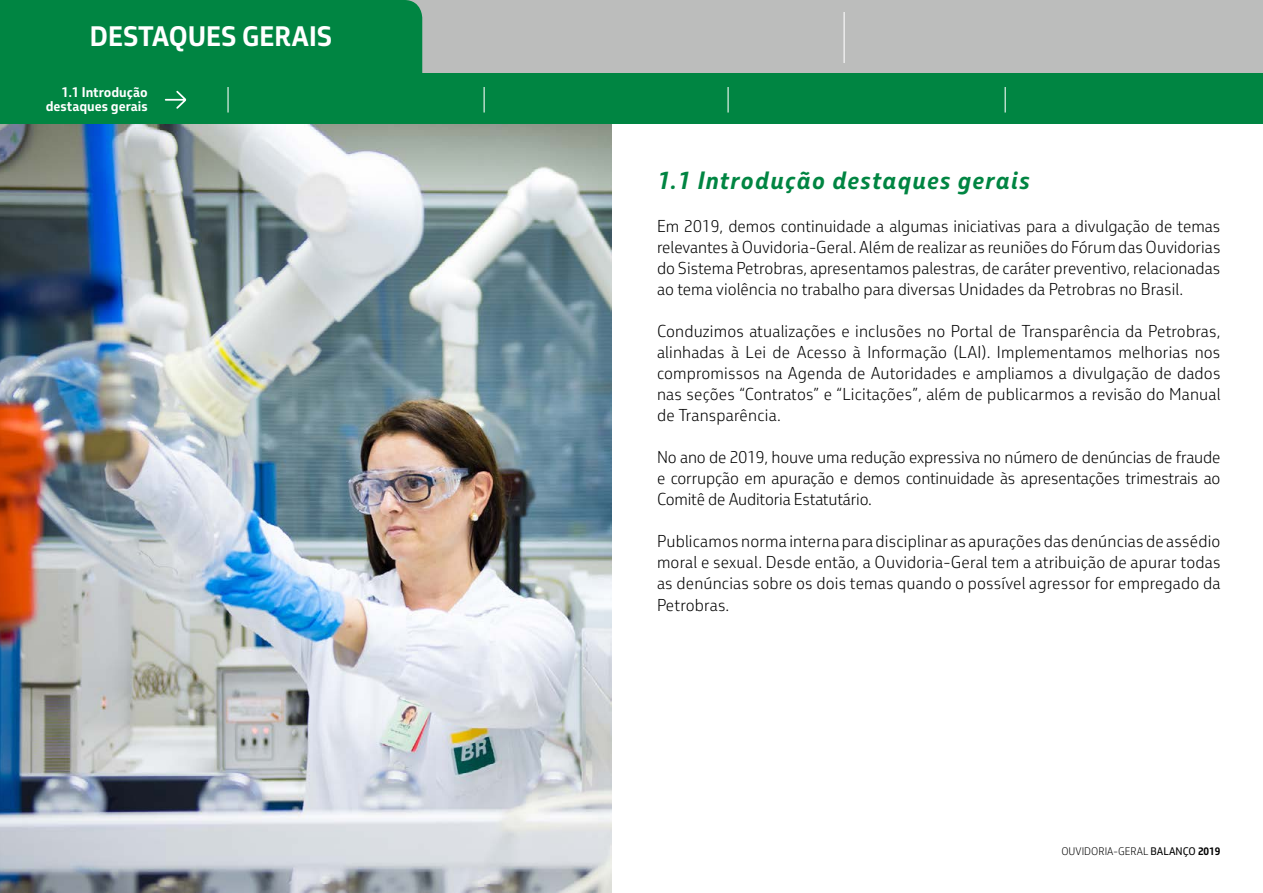
<style>
.page{position:relative;width:1263px;height:893px;background:#fff}
.page>*{position:absolute;margin:0;border:0;box-sizing:border-box;transform-origin:0 0}
.t1{font:700 27px "Petrobras Sans";color:#fff}
.t2{font:italic 700 24px "Petrobras Sans";letter-spacing:.045em;color:#008542}
.t3{font:300 16.5px/21px "Petrobras Sans";color:#000;text-align:justify}
.t4{font:700 13.5px/13.5px "Petrobras Sans";color:#fff;text-align:right}
.t5{font:300 10.5px "Petrobras Sans";color:#000}
.s1{font-weight:400}
.s2{font-weight:700}
</style>
<div class="page">
<div style="left:830px;top:0;width:433px;height:74px;background:#bcbdbc"></div>
<div style="left:26px;top:0;width:818px;height:124px;background:#bcbdbc;border-radius:18px"></div>
<div style="left:0;top:0;width:422px;height:74px;background:#008542"></div>
<div style="left:0;top:74px;width:1263px;height:50px;background:#008542"></div>
<svg style="left:165px;top:91px;width:21px;height:18px"></svg>
<hr style="left:843px;top:12px;width:2px;height:51px;background:#fff">
<hr style="left:227px;top:87px;width:2px;height:26px;background:#fff">
<svg style="left:484px;top:87px;width:1px;height:26px"></svg>
<hr style="left:727px;top:87px;width:2px;height:26px;background:#fff">
<svg style="left:1005px;top:87px;width:1px;height:26px"></svg>
<img style="left:0;top:124px;width:611px;height:769px">
<h1 class="t1" style="left:90px;top:19px;width:244px">DESTAQUES GERAIS</h1>
<p class="t4" style="left:46px;top:85px;width:103px">1.1 Introdução destaques gerais</p>
<h2 class="t2" style="left:657px;top:165px;width:374px">1.1 Introdução destaques gerais</h2>
<p class="t3" style="left:657px;top:216px;width:565px">Em 2019, demos continuidade a algumas iniciativas para a divulgação de temas relevantes à Ouvidoria-Geral. Além de realizar as reuniões do Fórum das Ouvidorias do Sistema Petrobras, apresentamos palestras, de caráter preventivo, relacionadas ao tema violência no trabalho para diversas Unidades da Petrobras no Brasil.</p>
<p class="t3" style="left:657px;top:321px;width:565px">Conduzimos atualizações e inclusões no Portal de Transparência da Petrobras, alinhadas à Lei de Acesso à Informação (LAI). Implementamos melhorias nos compromissos na Agenda de Autoridades e ampliamos a divulgação de dados nas seções “Contratos” e “Licitações”, além de publicarmos a revisão do Manual de Transparência.</p>
<p class="t3" style="left:657px;top:447px;width:565px">No ano de 2019, houve uma redução expressiva no número de denúncias de fraude e corrupção em apuração e demos continuidade às apresentações trimestrais ao Comitê de Auditoria Estatutário.</p>
<p class="t3" style="left:657px;top:531px;width:565px">Publicamos norma interna para disciplinar as apurações das denúncias de assédio moral e sexual. Desde então, a Ouvidoria-Geral tem a atribuição de apurar todas as denúncias sobre os dois temas quando o possível agressor for empregado da Petrobras.</p>
<p class="t5" style="left:1061px;top:845px;width:161px">OUVIDORIA-GERAL <span class="s1">BALANÇO</span> <span class="s2">2019</span></p>
</div>
